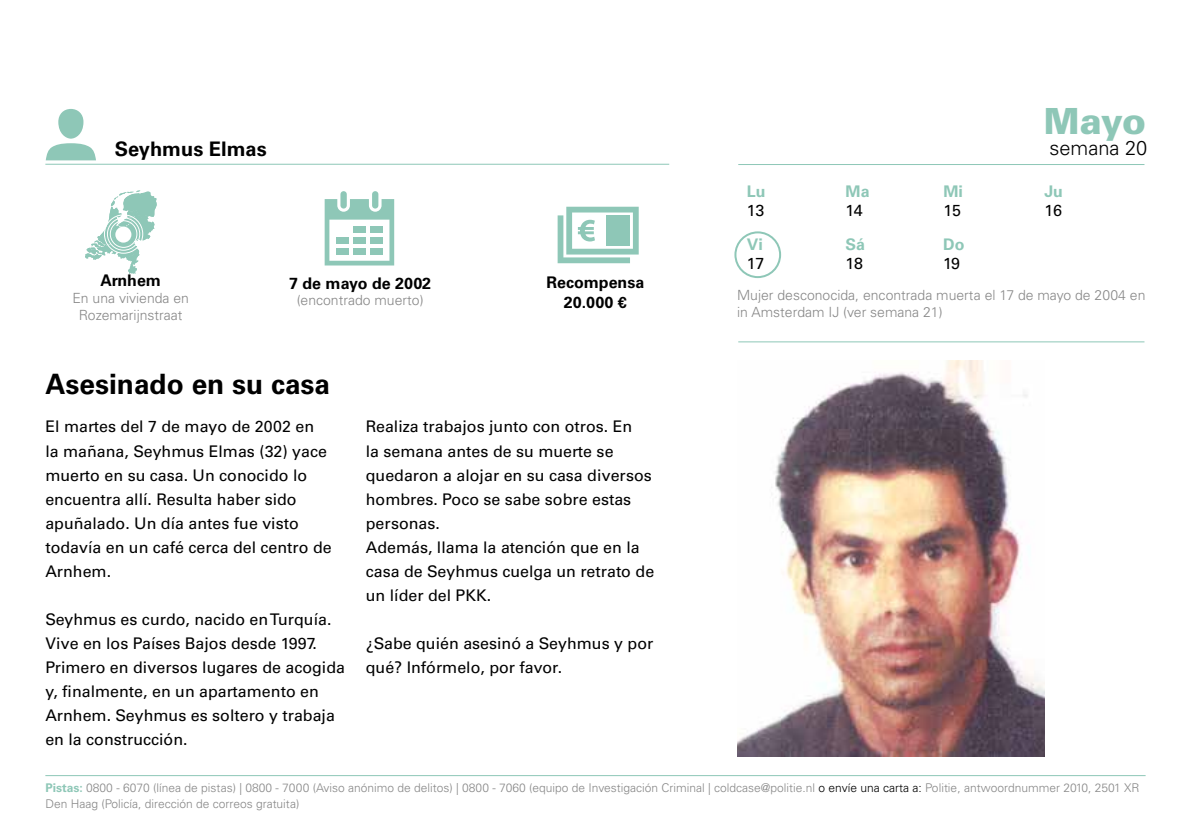
<style>
.page{position:relative;width:1191px;height:840px;background:#fff}
.page>*{position:absolute;margin:0;border:0;box-sizing:border-box;transform-origin:0 0}
.t1{font:900 36px "Univers LT Std";color:#8ec7b7}
.t2{font:700 28px "Univers LT Std";color:#000}
.t3{font:700 20px "Univers LT Std";color:#000}
.t4{font:300 20px "Univers LT Std";color:#000}
.t5{font:16px/24px "Univers LT Std";color:#000}
.t6{font:700 16px/19.2px "Univers LT Std";color:#000;text-align:center}
.t7{font:700 16px "Univers LT Std";color:#8ec7b7}
.t8{font:300 14px/16.8px "Univers LT Std";color:#878787;text-align:center}
.t9{font:300 12px/16px "Univers LT Std";color:#878787}
.s1{font-weight:700;color:#8ec7b7}
.s2{color:#000}
</style>
<div class="page">
<img style="left:737px;top:360px;width:307px;height:396px">
<hr style="left:738px;top:164px;width:406px;height:1px;background:#8ec7b7">
<hr style="left:45px;top:774px;width:1100px;height:1px;background:#8ec7b7">
<hr style="left:45px;top:164px;width:624px;height:1px;background:#8ec7b7">
<svg style="left:46px;top:143px;width:50px;height:17px"></svg>
<div style="left:58px;top:109px;width:25px;height:30px;background:#8ec7b7;border-radius:13px"></div>
<svg style="left:85px;top:190px;width:72px;height:83px"></svg>
<div style="left:115px;top:226px;width:16px;height:16px;background:#fff;border-radius:50%"></div>
<svg style="left:557px;top:206px;width:81px;height:57px"></svg>
<svg style="left:325px;top:199px;width:69px;height:66px"></svg>
<div style="left:340px;top:191px;width:7px;height:17px;background:#8ec7b7;border-radius:3px"></div>
<div style="left:372px;top:191px;width:6px;height:17px;background:#8ec7b7;border-radius:3px"></div>
<hr style="left:738px;top:341px;width:406px;height:1px;background:#8ec7b7">
<div style="left:734px;top:231px;width:47px;height:47px;border:2px solid #8ec7b7;border-radius:50%"></div>
<p class="t3" style="left:115px;top:137px;width:153px">Seyhmus Elmas</p>
<p class="t6" style="left:100px;top:271px;width:62px">Arnhem</p>
<p class="t8" style="left:72px;top:289px;width:118px">En una vivienda en<br>Rozemarijnstraat</p>
<p class="t6" style="left:289px;top:273px;width:143px">7 de mayo de 2002</p>
<p class="t8" style="left:297px;top:292px;width:128px">(encontrado muerto)</p>
<h2 class="t2" style="left:45px;top:367px;width:286px">Asesinado en su casa</h2>
<p class="t6" style="left:546px;top:273px;width:99px">Recompensa<br>20.000 €</p>
<p class="t5" style="left:45px;top:414px;width:288px">El martes del 7 de mayo de 2002 en<br>la mañana, Seyhmus Elmas (32) yace muerto en su casa. Un conocido lo encuentra allí. Resulta haber sido apuñalado. Un día antes fue visto todavía en un café cerca del centro de<br>Arnhem.</p>
<p class="t5" style="left:45px;top:606px;width:301px">Seyhmus es curdo, nacido en Turquía.<br>Vive en los Países Bajos desde 1997.<br>Primero en diversos lugares de acogida y, finalmente, en un apartamento en Arnhem. Seyhmus es soltero y trabaja en la construcción.</p>
<p class="t5" style="left:366px;top:414px;width:290px">Realiza trabajos junto con otros. En<br>la semana antes de su muerte se quedaron a alojar en su casa diversos hombres. Poco se sabe sobre estas personas.<br>Además, llama la atención que en la casa de Seyhmus cuelga un retrato de un líder del PKK.</p>
<p class="t5" style="left:366px;top:630px;width:289px">¿Sabe quién asesinó a Seyhmus y por qué? Infórmelo, por favor.</p>
<p class="t7" style="left:747px;top:182px;width:20px">Lu</p>
<p class="t5" style="left:747px;top:198px;width:19px">13</p>
<p class="t7" style="left:845px;top:182px;width:25px">Ma</p>
<p class="t5" style="left:845px;top:199px;width:19px">14</p>
<p class="t7" style="left:943px;top:182px;width:21px">Mi</p>
<p class="t5" style="left:943px;top:198px;width:19px">15</p>
<h1 class="t1" style="left:1043px;top:98px;width:104px">Mayo</h1>
<p class="t4" style="left:1049px;top:136px;width:99px">semana 20</p>
<p class="t7" style="left:1044px;top:182px;width:20px">Ju</p>
<p class="t5" style="left:1044px;top:198px;width:19px">16</p>
<p class="t7" style="left:845px;top:235px;width:21px">Sá</p>
<p class="t5" style="left:845px;top:251px;width:19px">18</p>
<p class="t7" style="left:747px;top:235px;width:17px">Vi</p>
<p class="t5" style="left:747px;top:251px;width:19px">17</p>
<p class="t7" style="left:943px;top:235px;width:23px">Do</p>
<p class="t5" style="left:943px;top:251px;width:18px">19</p>
<p class="t8" style="left:737px;top:287px;width:410px;text-align:left">Mujer desconocida, encontrada muerta el 17 de mayo de 2004 en in Amsterdam IJ (ver semana 21)</p>
<p class="t9" style="left:45px;top:779px;width:1095px"><span class="s1">Pistas:</span> 0800 - 6070 (línea de pistas) | 0800 - 7000 (Aviso anónimo de delitos) | 0800 - 7060 (equipo de Investigación Criminal | coldcase@politie.nl <span class="s2">o envíe una carta a:</span> Politie, antwoordnummer 2010, 2501 XR<br>Den Haag (Policía, dirección de correos gratuita)</p>
</div>
